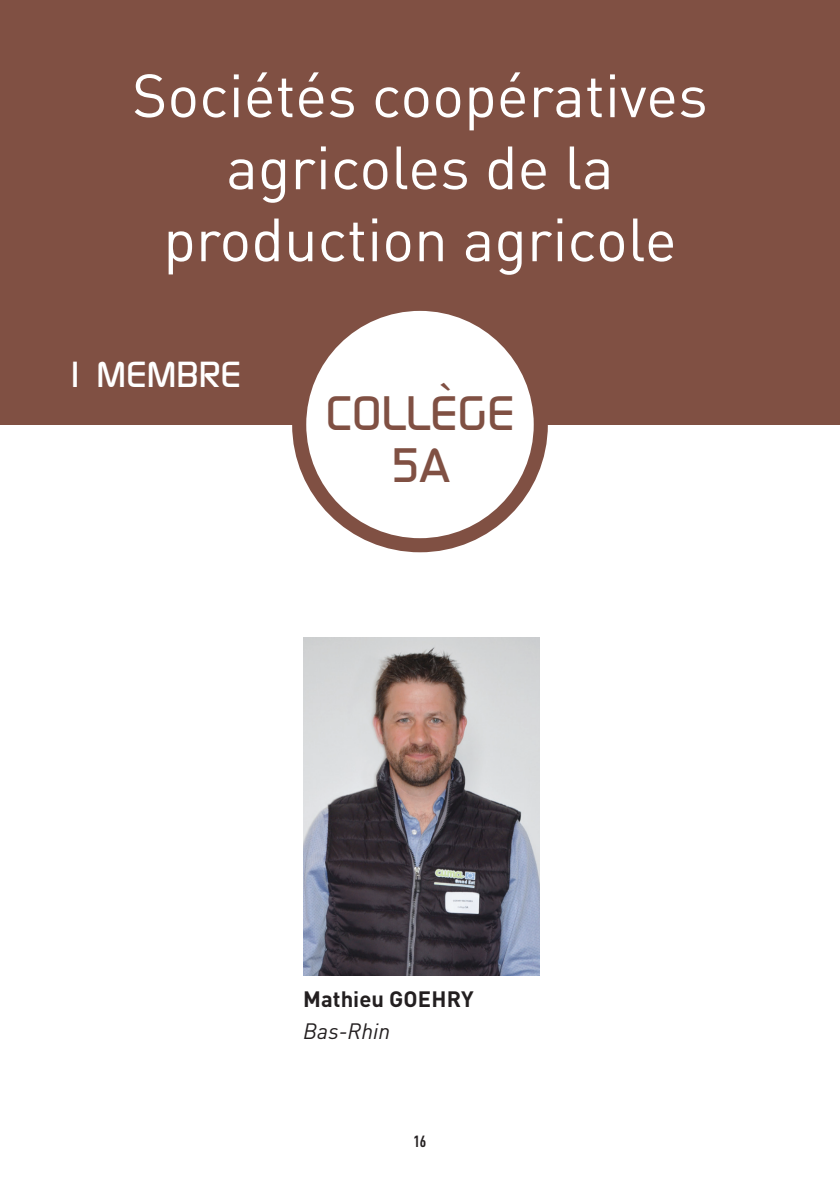
<style>
.page{position:relative;width:840px;height:1191px;background:#fff}
.page>*{position:absolute;margin:0;border:0;box-sizing:border-box;transform-origin:0 0}
.t1{font:60px/72px "DIN Pro";color:#fff;text-align:center}
.t2{font:500 48px/52px "Continuum";letter-spacing:-.01em;color:#805043;text-align:center}
.t3{font:500 36px "Continuum";color:#fff}
.t4{font:700 22px "DIN Pro";letter-spacing:.01em;color:#231f20}
.t5{font:italic 22px "DIN Pro";color:#231f20}
.t6{font:700 condensed 16px "DIN Pro";color:#231f20}
</style>
<div class="page">
<div style="left:0;top:0;width:839px;height:424px;background:#805043"></div>
<div style="left:299px;top:304px;width:241px;height:241px;background:#fff;border-radius:50%"></div>
<div style="left:292px;top:297px;width:255px;height:255px;border:14px solid #805043;border-radius:50%"></div>
<img style="left:303px;top:637px;width:236px;height:338px">
<p class="t1" style="left:132px;top:54px;width:577px">Sociétés coopératives agricoles de la production agricole</p>
<p class="t3" style="left:64px;top:350px;width:179px">1 MEMBRE</p>
<p class="t2" style="left:325px;top:385px;width:190px">COLLÈGE<br>5A</p>
<p class="t4" style="left:303px;top:981px;width:172px">Mathieu goehry</p>
<p class="t5" style="left:303px;top:1014px;width:88px">Bas-Rhin</p>
<p class="t6" style="left:413px;top:1128px;width:14px">16</p>
</div>
